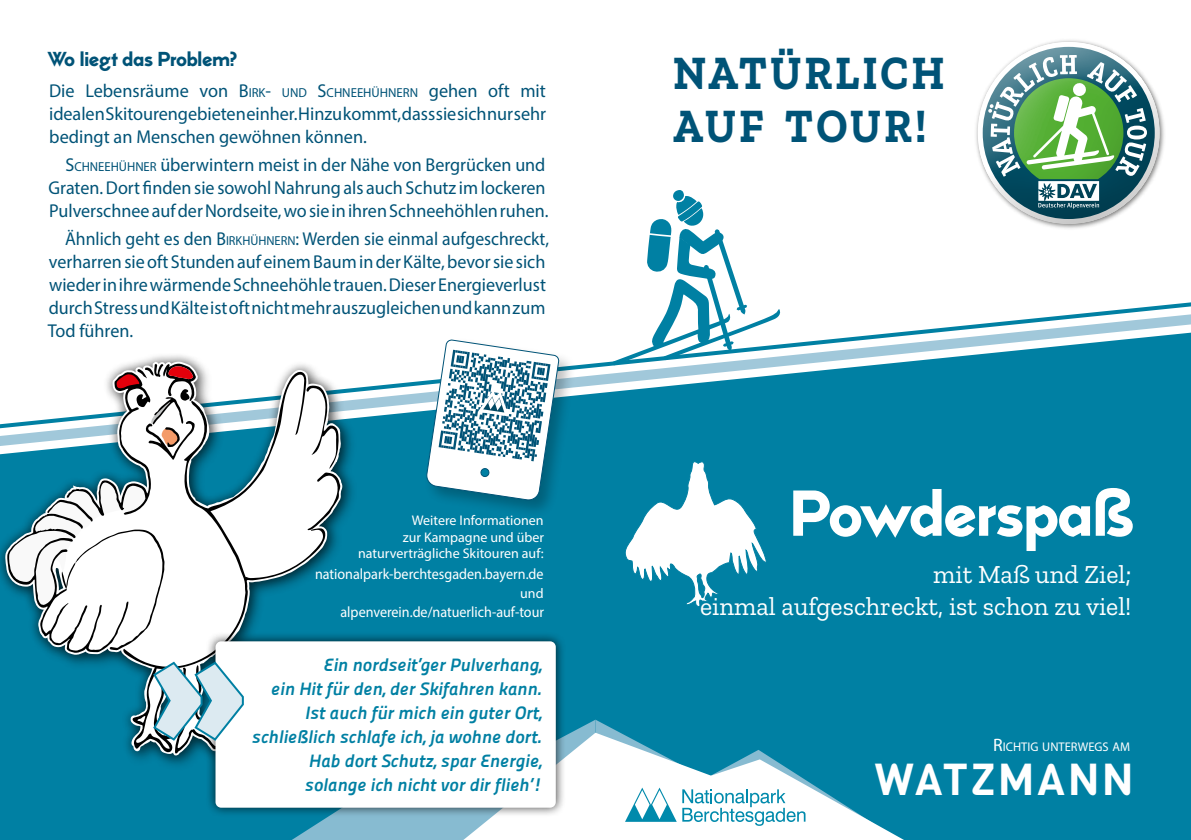
<style>
.page{position:relative;width:1191px;height:840px;background:#fff}
.page>*{position:absolute;margin:0;border:0;box-sizing:border-box;transform-origin:0 0}
.t1{font:700 64px "Edge Display";letter-spacing:-.01em;color:#fff}
.t2{font:700 48px/52.8px "Zilla Slab";letter-spacing:.065em;color:#005377;scale:.91 1}
.t3{font:44px "Viga";letter-spacing:.07em;color:#fff}
.t4{font:26px/31.2px "Zilla Slab";color:#fff;text-align:right}
.t5{font:700 20px "Edge Display";color:#005377}
.t6{font:18.6px/22.8px "Myriad Pro";color:#005377;text-align:justify}
.t7{font:18.6px/22.8px "Myriad Pro";color:#005377;scale:.95 1}
.t8{font:italic 18px/24px "Panefresco 800 wt";color:#0080a3;text-align:right}
.t9{font:15px "Myriad Pro";color:#fff;scale:.94 1}
.t10{font:14px/16.8px "Myriad Pro";color:#fff;text-align:right}
.t11{font:12.6px "Myriad Pro";color:#fff}
.s1{font-style:inherit}
.s2{font-size:13px}
.s3{font-size:18px}
</style>
<div class="page">
<div style="left:0;top:461px;width:1191px;height:378px;background:#0080a3"></div>
<div style="left:359px;top:453px;width:832px;height:8px;background:#0080a3"></div>
<div style="left:359px;top:432px;width:832px;height:21px;background:#0080a3"></div>
<svg style="left:359px;top:302px;width:832px;height:130px"></svg>
<svg style="left:611px;top:190px;width:170px;height:175px"></svg>
<svg style="left:265px;top:719px;width:661px;height:120px"></svg>
<svg style="left:1046px;top:40px;width:49px;height:189px"></svg>
<div style="left:972px;top:41px;width:193px;height:139px;background:#fff"></div>
<svg style="left:976px;top:92px;width:189px;height:133px"></svg>
<svg style="left:982px;top:47px;width:172px;height:172px"></svg>
<div style="left:0;top:353px;width:359px;height:418px;background:#000;opacity:.5"></div>
<div style="left:0;top:351px;width:353px;height:413px;background:#000;opacity:.5"></div>
<svg style="left:5px;top:361px;width:338px;height:394px;fill:#0080a3"></svg>
<svg style="left:122px;top:370px;width:203px;height:382px"></svg>
<svg style="left:306px;top:385px;width:34px;height:145px"></svg>
<svg style="left:7px;top:363px;width:189px;height:289px"></svg>
<div style="left:423px;top:336px;width:154px;height:182px;background:#000;opacity:.25"></div>
<svg style="left:425px;top:339px;width:135px;height:162px"></svg>
<div style="left:481px;top:468px;width:8px;height:8px;background:#0080a3;border-radius:50%"></div>
<div style="left:480px;top:467px;width:9px;height:10px;border:1px solid #005377;border-radius:50%"></div>
<div style="left:206px;top:631px;width:360px;height:186px;background:#000;opacity:.75"></div>
<div style="left:215px;top:641px;width:341px;height:166px;background:#fff;border-radius:6px"></div>
<svg style="left:623px;top:460px;width:144px;height:149px"></svg>
<svg style="left:152px;top:659px;width:92px;height:94px"></svg>
<p class="t5" style="left:48px;top:46px;width:191px">Wo liegt das Problem?</p>
<p class="t6" style="left:49px;top:79px;width:498px">Die Lebensräume von <span class="s1">B</span><span class="s2">IRK</span><span class="s1">-</span> <span class="s2">UND</span> <span class="s1">S</span><span class="s2">CHNEEHÜHNERN</span> gehen oft mit idealen Skitourengebieten einher. Hinzu kommt, dass sie sich nur sehr bedingt an Menschen gewöhnen können.</p>
<p class="t6" style="left:49px;top:153px;width:501px;text-align:left;text-indent:17px"><span class="s1">S</span><span class="s2">CHNEEHÜHNER</span> überwintern meist in der Nähe von Bergrücken und<br>Graten. Dort finden sie sowohl Nahrung als auch Schutz im lockeren<br>Pulverschnee auf der Nordseite, wo sie in ihren Schneehöhlen ruhen.</p>
<p class="t7" style="left:48px;top:227px;width:529px;text-indent:17px">Ähnlich geht es den <span class="s1">B</span><span class="s2">IRKHÜHNERN</span>: Werden sie einmal aufgeschreckt, verharren sie oft Stunden auf einem Baum in der Kälte, bevor sie sich wieder in ihre wärmende Schneehöhle trauen. Dieser Energieverlust durch Stress und Kälte ist oft nicht mehr auszugleichen und kann zum Tod führen.</p>
<p class="t10" style="left:358px;top:511px;width:187px">Weitere Informationen<br>zur Kampagne und über naturverträgliche Skitouren auf:</p>
<p class="t9" style="left:315px;top:564px;width:245px">nationalpark-berchtesgaden.bayern.de</p>
<p class="t10" style="left:520px;top:584px;width:25px">und</p>
<p class="t9" style="left:340px;top:602px;width:218px">alpenverein.de/natuerlich-auf-tour</p>
<p class="t8" style="left:251px;top:651px;width:293px">Ein nordseit’ger Pulverhang,<br>ein Hit für den, der Skifahren kann.<br>Ist auch für mich ein guter Ort, schließlich schlafe ich, ja wohne dort.</p>
<p class="t8" style="left:304px;top:747px;width:240px;text-align:left">Hab dort Schutz, spar Energie, solange ich nicht vor dir flieh’!</p>
<h2 class="t2" style="left:673px;top:47px;width:300px">NATÜRLICH<br>AUF TOUR!</h2>
<p class="t1" style="left:790px;top:471px;width:345px">Powderspaß</p>
<h2 class="t4" style="left:700px;top:559px;width:433px">mit Maß und Ziel;<br>einmal aufgeschreckt, ist schon zu viel!</h2>
<p class="t11" style="left:993px;top:738px;width:138px"><span class="s3">R</span>ICHTIG UNTERWEGS AM</p>
<h3 class="t3" style="left:875px;top:749px;width:259px">WATZMANN</h3>
</div>
